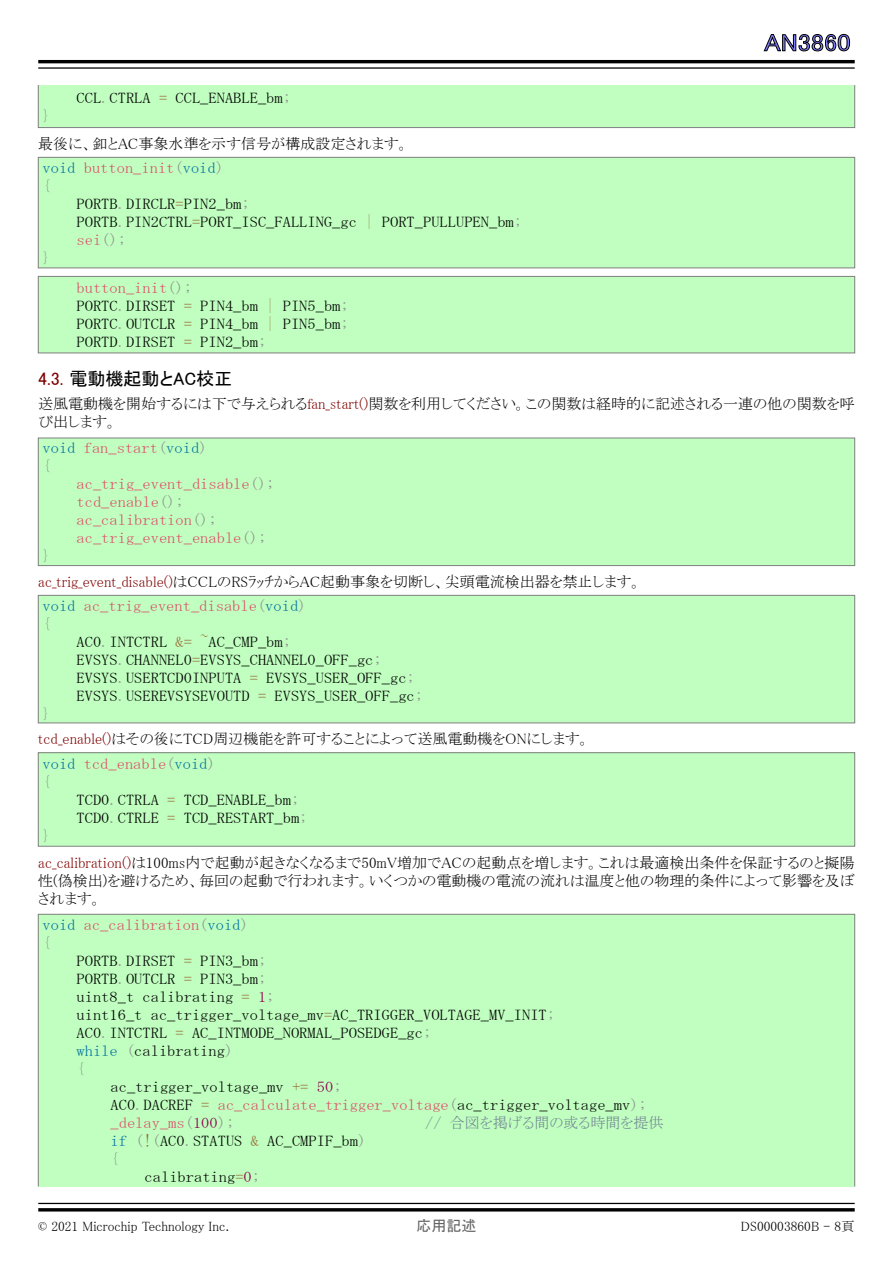
<style>
.page{position:relative;width:893px;height:1263px;background:#fff}
.page>*{position:absolute;margin:0;border:0;box-sizing:border-box;transform-origin:0 0}
.t1{font:24px "MS P Gothic";color:#8080ff;scale:1.1 1}
.t2{font:18px "MS P Gothic";color:#000}
.t3{font:15px/18px "MS Mincho";color:#000;scale:1.1 1}
.t4{font:15px/18px "MS P Mincho";color:#000}
.t5{font:15px/18px "MS Mincho";color:#dd4a68;scale:1.1 1}
.t6{font:15px "MS P Mincho";color:#708090}
.t7{font:15px "MS Mincho";color:#909090;scale:1.1 1}
.t8{font:15px "MS P Gothic";color:#646464}
.t9{font:13.5px "MS P Mincho";color:#000}
.s1{color:#909090}
.s2{color:#9a6e3a}
.s3{color:#0070a0}
.s4{color:#dd4a68}
.s5{color:#800000}
.s6{color:#900050}
.s7{font-family:"MS Mincho"}
</style>
<div class="page">
<svg style="left:764px;top:34px;width:86px;height:17px"></svg>
<hr style="left:38px;top:60px;width:817px;height:3px;background:#000">
<hr style="left:38px;top:67px;width:817px;height:2px;background:#000">
<hr style="left:38px;top:1203px;width:817px;height:1px;background:#000">
<hr style="left:38px;top:1208px;width:817px;height:3px;background:#000">
<div style="left:38px;top:85px;width:817px;height:43px;background:#c0ffc0"></div>
<div style="left:38px;top:85px;width:817px;height:43px;border:1px solid #808080"></div>
<div style="left:38px;top:157px;width:817px;height:111px;background:#c0ffc0"></div>
<div style="left:38px;top:157px;width:817px;height:111px;border:1px solid #808080"></div>
<div style="left:38px;top:276px;width:817px;height:77px;background:#c0ffc0"></div>
<div style="left:38px;top:276px;width:817px;height:77px;border:1px solid #808080"></div>
<div style="left:38px;top:438px;width:817px;height:128px;background:#c0ffc0"></div>
<div style="left:38px;top:438px;width:817px;height:128px;border:1px solid #808080"></div>
<div style="left:38px;top:595px;width:817px;height:128px;background:#c0ffc0"></div>
<div style="left:38px;top:595px;width:817px;height:128px;border:1px solid #808080"></div>
<div style="left:38px;top:753px;width:817px;height:93px;background:#c0ffc0"></div>
<div style="left:38px;top:752px;width:817px;height:95px;border:1px solid #808080"></div>
<div style="left:38px;top:914px;width:817px;height:272px;background:#c0ffc0"></div>
<p class="t3" style="left:77px;top:88px;width:196px">CCL<span class="s1">.</span>CTRLA <span class="s2">=</span> CCL_ENABLE_bm<span class="s1">;</span></p>
<h1 class="t1" style="left:764px;top:30px;width:80px">AN3860</h1>
<p class="t7" style="left:43px;top:108px;width:9px">}</p>
<p class="t4" style="left:38px;top:135px;width:372px">最後に、釦とAC事象水準を示す信号が構成設定されます。</p>
<p class="t5" style="left:43px;top:159px;width:166px"><span class="s3">void</span> button_init<span class="s1">(</span><span class="s3">void</span><span class="s1">) {</span></p>
<p class="t3" style="left:77px;top:195px;width:407px">PORTB<span class="s1">.</span>DIRCLR<span class="s2">=</span>PIN2_bm<span class="s1">;<br></span>PORTB<span class="s1">.</span>PIN2CTRL<span class="s2">=</span>PORT_ISC_FALLING_gc <span class="s2">|</span> PORT_PULLUPEN_bm<span class="s1">; </span><span class="s4">sei</span><span class="s1">();</span></p>
<p class="t7" style="left:43px;top:250px;width:9px">}</p>
<p class="t3" style="left:77px;top:279px;width:249px"><span class="s4">button_init</span><span class="s1">();<br></span>PORTC<span class="s1">.</span>DIRSET <span class="s2">=</span> PIN4_bm <span class="s2">|</span> PIN5_bm<span class="s1">;<br></span>PORTC<span class="s1">.</span>OUTCLR <span class="s2">=</span> PIN4_bm <span class="s2">|</span> PIN5_bm<span class="s1">;<br></span>PORTD<span class="s1">.</span>DIRSET <span class="s2">=</span> PIN2_bm<span class="s1">;</span></p>
<p class="t2" style="left:38px;top:370px;width:196px"><span class="s5">4.3.</span> 電動機起動とAC校正</p>
<p class="t4" style="left:38px;top:395px;width:818px">送風電動機を開始するには下で与えられる<span class="s5">fan_start()</span>関数を利用してください。この関数は経時的に記述される一連の他の関数を呼び出します。</p>
<p class="t5" style="left:43px;top:439px;width:151px"><span class="s3">void</span> fan_start<span class="s1">(</span><span class="s3">void</span><span class="s1">) {</span></p>
<p class="t5" style="left:77px;top:475px;width:182px">ac_trig_event_disable<span class="s1">(); </span>tcd_enable<span class="s1">(); </span>ac_calibration<span class="s1">(); </span>ac_trig_event_enable<span class="s1">();</span></p>
<p class="t7" style="left:43px;top:548px;width:9px">}</p>
<p class="t4" style="left:38px;top:572px;width:605px"><span class="s5">ac_trig_event_disable()</span>はCCLのRSﾗｯﾁからAC起動事象を切断し、尖頭電流検出器を禁止します。</p>
<p class="t5" style="left:43px;top:596px;width:241px"><span class="s3">void</span> ac_trig_event_disable<span class="s1">(</span><span class="s3">void</span><span class="s1">) {</span></p>
<p class="t3" style="left:77px;top:632px;width:317px">AC0<span class="s1">.</span>INTCTRL <span class="s2">&amp;= ~</span>AC_CMP_bm<span class="s1">; </span>EVSYS<span class="s1">.</span>CHANNEL0<span class="s2">=</span>EVSYS_CHANNEL0_OFF_gc<span class="s1">; </span>EVSYS<span class="s1">.</span>USERTCD0INPUTA <span class="s2">=</span> EVSYS_USER_OFF_gc<span class="s1">; </span>EVSYS<span class="s1">.</span>USEREVSYSEVOUTD <span class="s2">=</span> EVSYS_USER_OFF_gc<span class="s1">;</span></p>
<p class="t7" style="left:43px;top:706px;width:9px">}</p>
<p class="t4" style="left:38px;top:730px;width:553px"><span class="s5">tcd_enable()</span>はその後にTCD周辺機能を許可することによって送風電動機をONにします。</p>
<p class="t5" style="left:43px;top:754px;width:159px"><span class="s3">void</span> tcd_enable<span class="s1">(</span><span class="s3">void</span><span class="s1">) {</span></p>
<p class="t3" style="left:77px;top:790px;width:212px">TCD0<span class="s1">.</span>CTRLA <span class="s2">=</span> TCD_ENABLE_bm<span class="s1">;<br></span>TCD0<span class="s1">.</span>CTRLE <span class="s2">=</span> TCD_RESTART_bm<span class="s1">;</span></p>
<p class="t7" style="left:43px;top:828px;width:9px">}</p>
<p class="t4" style="left:38px;top:853px;width:818px;text-align:justify"><span class="s5">ac_calibration()</span>は100ms内で起動が起きなくなるまで50mV増加でACの起動点を増します。これは最適検出条件を保証するのと擬陽性(偽検出)を避けるため、毎回の起動で行われます。いくつかの電動機の電流の流れは温度と他の物理的条件によって影響を及ぼされます。</p>
<p class="t5" style="left:43px;top:915px;width:189px"><span class="s3">void</span> ac_calibration<span class="s1">(</span><span class="s3">void</span><span class="s1">) {</span></p>
<p class="t3" style="left:77px;top:951px;width:174px">PORTB<span class="s1">.</span>DIRSET <span class="s2">=</span> PIN3_bm<span class="s1">;</span></p>
<p class="t3" style="left:77px;top:969px;width:174px">PORTB<span class="s1">.</span>OUTCLR <span class="s2">=</span> PIN3_bm<span class="s1">;</span></p>
<p class="t3" style="left:77px;top:987px;width:182px">uint8_t calibrating <span class="s2">=</span> <span class="s6">1</span><span class="s1">;</span></p>
<p class="t3" style="left:77px;top:1005px;width:437px">uint16_t ac_trigger_voltage_mv<span class="s2">=</span>AC_TRIGGER_VOLTAGE_MV_INIT<span class="s1">;</span></p>
<p class="t3" style="left:77px;top:1023px;width:324px">AC0<span class="s1">.</span>INTCTRL <span class="s2">=</span> AC_INTMODE_NORMAL_POSEDGE_gc<span class="s1">;</span></p>
<p class="t3" style="left:77px;top:1041px;width:144px"><span class="s3">while</span> <span class="s1">(</span>calibrating<span class="s1">)</span></p>
<p class="t7" style="left:77px;top:1061px;width:9px">{</p>
<p class="t3" style="left:111px;top:1077px;width:212px">ac_trigger_voltage_mv <span class="s2">+=</span> <span class="s6">50</span><span class="s1">;</span></p>
<p class="t3" style="left:111px;top:1095px;width:489px">AC0<span class="s1">.</span>DACREF <span class="s2">=</span> <span class="s4">ac_calculate_trigger_voltage</span><span class="s1">(</span>ac_trigger_voltage_mv<span class="s1">);</span></p>
<p class="t5" style="left:111px;top:1113px;width:114px">_delay_ms<span class="s1">(</span><span class="s6">100</span><span class="s1">);</span></p>
<p class="t6" style="left:425px;top:1115px;width:240px"><span class="s7">//</span> 合図を掲げる間の或る時間を提供</p>
<p class="t3" style="left:111px;top:1131px;width:234px"><span class="s3">if</span> <span class="s1">(</span><span class="s2">!</span><span class="s1">(</span>AC0<span class="s1">.</span>STATUS <span class="s2">&amp;</span> AC_CMPIF_bm<span class="s1">)</span></p>
<p class="t7" style="left:111px;top:1151px;width:9px">{</p>
<p class="t3" style="left:145px;top:1167px;width:106px">calibrating<span class="s2">=</span><span class="s6">0</span><span class="s1">;</span></p>
<p class="t9" style="left:38px;top:1219px;width:193px">© 2021 Microchip Technology Inc.</p>
<p class="t8" style="left:416px;top:1218px;width:61px">応用記述</p>
<p class="t9" style="left:741px;top:1219px;width:115px">DS00003860B - 8頁</p>
</div>
